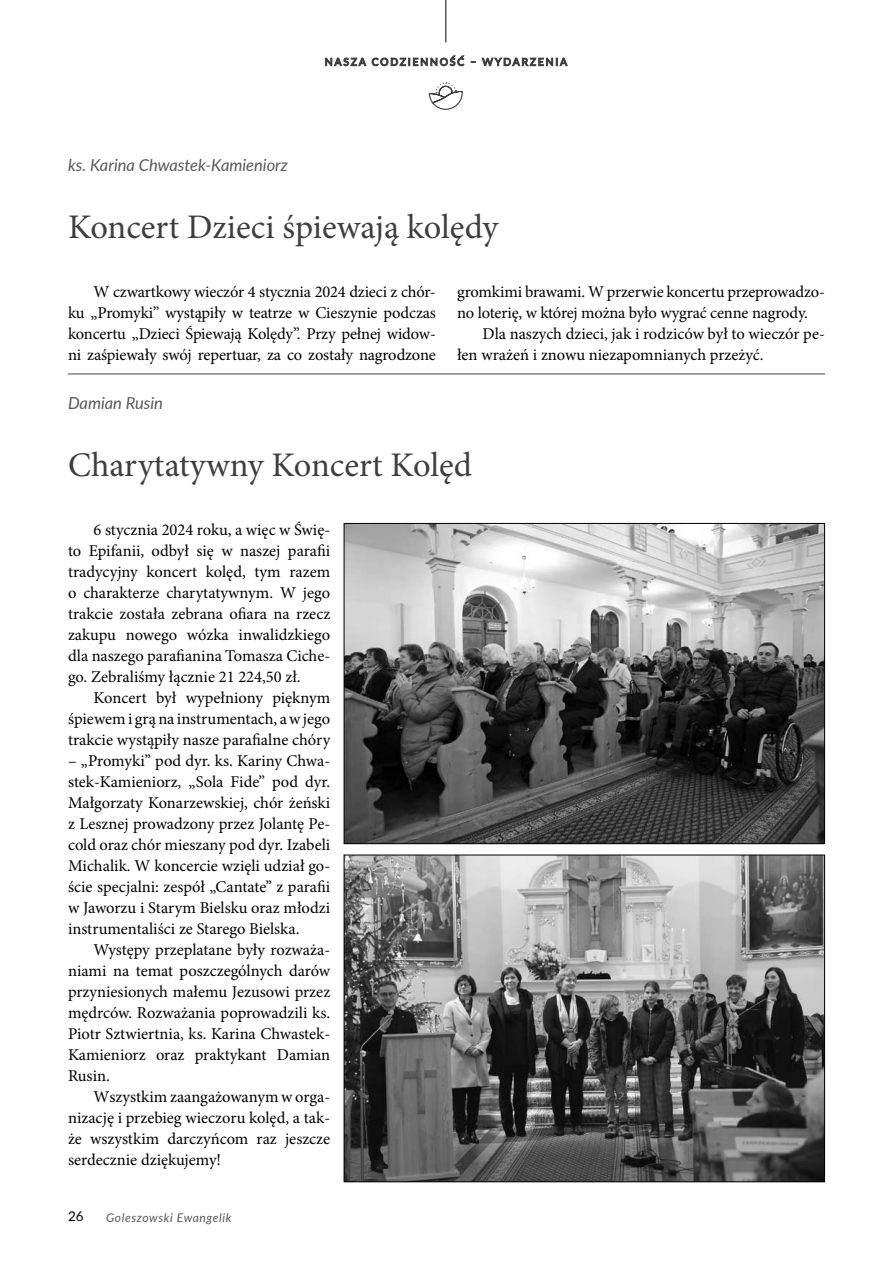
<style>
.page{position:relative;width:893px;height:1263px;background:#fff}
.page>*{position:absolute;margin:0;border:0;box-sizing:border-box;transform-origin:0 0}
.t1{font:34.5px "Minion Pro";letter-spacing:.005em;color:#3e3e40}
.t2{font:16.5px/21px "Minion Pro";color:#000;text-align:justify}
.t3{font:italic 16.5px "Lato";color:#58585a}
.t4{font:13.5px "Lato";color:#000}
.t5{font:italic 12px "Lato";letter-spacing:.05em;color:#58585a}
</style>
<div class="page">
<hr style="left:445px;top:0;width:1px;height:43px;background:#58585a">
<svg style="left:429px;top:82px;width:34px;height:28px"></svg>
<svg style="left:325px;top:55px;width:243px;height:12px"></svg>
<hr style="left:68px;top:374px;width:757px;height:1px;background:#3e3e40">
<img style="left:346px;top:525px;width:477px;height:317px">
<div style="left:344px;top:523px;width:481px;height:321px;border:1px solid #000"></div>
<img style="left:346px;top:857px;width:477px;height:323px">
<div style="left:344px;top:855px;width:481px;height:327px;border:1px solid #000"></div>
<p class="t3" style="left:68px;top:153px;width:221px">ks. Karina Chwastek-Kamieniorz</p>
<h1 class="t1" style="left:68px;top:204px;width:432px">Koncert Dzieci śpiewają kolędy</h1>
<p class="t2" style="left:457px;top:281px;width:369px">gromkimi brawami. W przerwie koncertu przeprowadzo&shy;no loterię, w której można było wygrać cenne nagrody.</p>
<p class="t2" style="left:457px;top:323px;width:369px;text-indent:26px">Dla naszych dzieci, jak i rodziców był to wieczór pe&shy;łen wrażeń i znowu niezapomnianych przeżyć.</p>
<p class="t2" style="left:68px;top:281px;width:369px;text-indent:26px">W czwartkowy wieczór 4 stycznia 2024 dzieci z chór&shy;ku „Promyki” wystąpiły w teatrze w Cieszynie podczas koncertu „Dzieci Śpiewają Kolędy”. Przy pełnej widow&shy;ni zaśpiewały swój repertuar, za co zostały nagrodzone</p>
<p class="t3" style="left:68px;top:391px;width:96px">Damian Rusin</p>
<h1 class="t1" style="left:68px;top:442px;width:406px">Charytatywny Koncert Kolęd</h1>
<p class="t2" style="left:68px;top:519px;width:264px;text-indent:26px">6 stycznia 2024 roku, a więc w Świę&shy;to Epifanii, odbył się w naszej parafii tradycyjny koncert kolęd, tym razem o charakterze charytatywnym. W jego trakcie została zebrana ofiara na rzecz zakupu nowego wózka inwalidzkiego dla naszego parafianina Tomasza Ciche&shy;go. Zebraliśmy łącznie 21 224,50 zł.</p>
<p class="t2" style="left:68px;top:687px;width:264px;text-indent:26px">Koncert był wypełniony pięknym śpiewem i grą na instrumentach, a w jego trakcie wystąpiły nasze parafialne chóry</p>
<p class="t2" style="left:68px;top:750px;width:264px">– „Promyki” pod dyr. ks. Kariny Chwa&shy;stek-Kamieniorz, „Sola Fide” pod dyr.<br>Małgorzaty Konarzewskiej, chór żeński z Lesznej prowadzony przez Jolantę Pe&shy;cold oraz chór mieszany pod dyr. Izabeli Michalik. W koncercie wzięli udział go&shy;ście specjalni: zespół „Cantate” z parafii w Jaworzu i Starym Bielsku oraz młodzi instrumentaliści ze Starego Bielska.</p>
<p class="t2" style="left:68px;top:939px;width:264px;text-indent:26px">Występy przeplatane były rozważa&shy;niami na temat poszczególnych darów przyniesionych małemu Jezusowi przez mędrców. Rozważania poprowadzili ks.<br>Piotr Sztwiertnia, ks. Karina Chwastek-Kamieniorz oraz praktykant Damian Rusin.</p>
<p class="t2" style="left:68px;top:1086px;width:264px;text-indent:26px">Wszystkim zaangażowanym w orga&shy;nizację i przebieg wieczoru kolęd, a tak&shy;że wszystkim darczyńcom raz jeszcze serdecznie dziękujemy!</p>
<p class="t4" style="left:68px;top:1206px;width:17px">26</p>
<p class="t5" style="left:106px;top:1209px;width:127px">Goleszowski Ewangelik</p>
</div>
